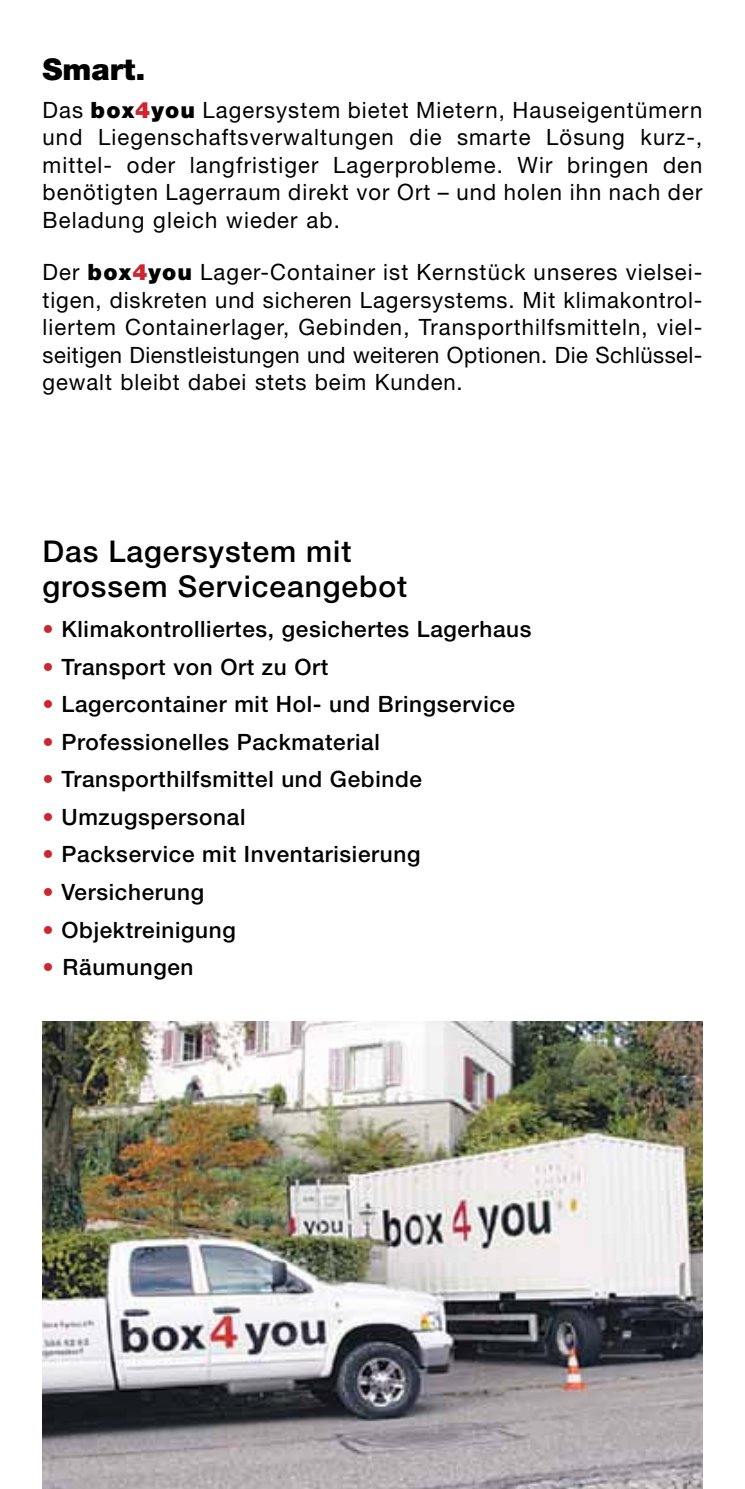
<style>
.page{position:relative;width:745px;height:1489px;background:#fff}
.page>*{position:absolute;margin:0;border:0;box-sizing:border-box;transform-origin:0 0}
.t1{font:500 30px/35px "Helvetica Neue";letter-spacing:.03em;color:#000}
.t2{font:900 30px "Helvetica Neue";color:#010001}
.t3{font:22.5px/27.5px "Helvetica Neue";letter-spacing:.04em;color:#010001;text-align:justify}
.t4{font:500 22.5px "Helvetica Neue";letter-spacing:.03em;color:#000}
.s1{font-weight:900}
.s2{font-weight:900;color:#cf252f}
.s3{color:#cf252f}
</style>
<div class="page">
<img style="left:43px;top:1021px;width:659px;height:467px">
<h1 class="t2" style="left:43px;top:51px;width:104px">Smart.</h1>
<p class="t3" style="left:43px;top:96px;width:661px">Das <span class="s1">box</span><span class="s2">4</span><span class="s1">you</span> Lagersystem bietet Mietern, Hauseigentümern und Liegenschaftsverwaltungen die smarte Lösung kurz-, mittel- oder langfristiger Lagerprobleme. Wir bringen den benötigten Lagerraum direkt vor Ort – und holen ihn nach der Beladung gleich wieder ab.</p>
<p class="t3" style="left:43px;top:258px;width:661px">Der <span class="s1">box</span><span class="s2">4</span><span class="s1">you</span> Lager-Container ist Kernstück unseres vielsei&shy;tigen, diskreten und sicheren Lagersystems. Mit klimakontrol&shy;liertem Containerlager, Gebinden, Transporthilfsmitteln, viel&shy;seitigen Dienstleistungen und weiteren Optionen. Die Schlüssel&shy;gewalt bleibt dabei stets beim Kunden.</p>
<h1 class="t1" style="left:43px;top:533px;width:366px">Das Lagersystem mit grossem Serviceangebot</h1>
<p class="t4" style="left:43px;top:616px;width:490px"><span class="s3">•</span> Klimakontrolliertes, gesichertes Lagerhaus</p>
<p class="t4" style="left:43px;top:653px;width:287px"><span class="s3">•</span> Transport von Ort zu Ort</p>
<p class="t4" style="left:43px;top:691px;width:474px"><span class="s3">•</span> Lagercontainer mit Hol- und Bringservice</p>
<p class="t4" style="left:43px;top:728px;width:338px"><span class="s3">•</span> Professionelles Packmaterial</p>
<p class="t4" style="left:43px;top:766px;width:381px"><span class="s3">•</span> Transporthilfsmittel und Gebinde</p>
<p class="t4" style="left:43px;top:803px;width:204px"><span class="s3">•</span> Umzugspersonal</p>
<p class="t4" style="left:43px;top:841px;width:379px"><span class="s3">•</span> Packservice mit Inventarisierung</p>
<p class="t4" style="left:43px;top:878px;width:163px"><span class="s3">•</span> Versicherung</p>
<p class="t4" style="left:43px;top:916px;width:194px"><span class="s3">•</span> Objektreinigung</p>
<p class="t4" style="left:43px;top:953px;width:152px"><span class="s3">•</span> Räumungen</p>
</div>
